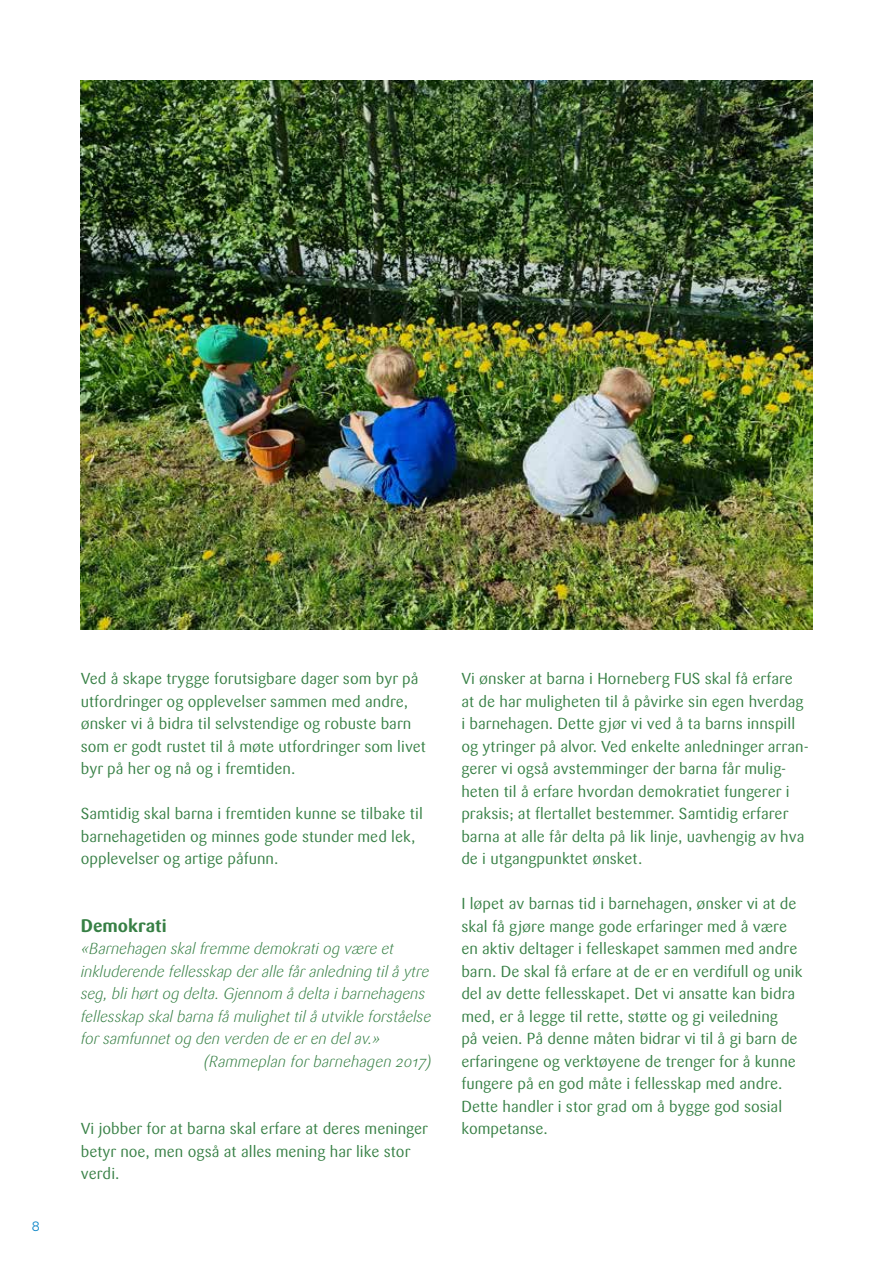
<style>
.page{position:relative;width:893px;height:1263px;background:#fff}
.page>*{position:absolute;margin:0;border:0;box-sizing:border-box;transform-origin:0 0}
.t1{font:700 18px "Sari OT";color:#378045}
.t2{font:15.75px/22.5px "Sari OT";color:#378045}
.t3{font:italic 300 15.75px "Sari OT";letter-spacing:-.01em;color:#378045}
.t4{font:13.5px "Raleway";color:#0783c6}
</style>
<div class="page">
<img style="left:81px;top:81px;width:731px;height:548px">
<p class="t4" style="left:32px;top:1218px;width:10px">8</p>
<p class="t2" style="left:81px;top:667px;width:347px">Ved å skape trygge forutsigbare dager som byr på utfordringer og opplevelser sammen med andre, ønsker vi å bidra til selvstendige og robuste barn som er godt rustet til å møte utfordringer som livet byr på her og nå og i fremtiden.</p>
<p class="t2" style="left:81px;top:802px;width:344px">Samtidig skal barna i fremtiden kunne se tilbake til barnehagetiden og minnes gode stunder med lek, opplevelser og artige påfunn.</p>
<p class="t1" style="left:81px;top:914px;width:88px">Demokrati</p>
<p class="t3" style="left:81px;top:938px;width:315px">«Barnehagen skal fremme demokrati og være et</p>
<p class="t3" style="left:81px;top:961px;width:350px">inkluderende fellesskap der alle får anledning til å ytre</p>
<p class="t3" style="left:81px;top:983px;width:346px">seg, bli hørt og delta. Gjennom å delta i barnehagens</p>
<p class="t3" style="left:81px;top:1006px;width:352px">fellesskap skal barna få mulighet til å utvikle forståelse</p>
<p class="t3" style="left:81px;top:1028px;width:302px">for samfunnet og den verden de er en del av.»</p>
<p class="t3" style="left:204px;top:1051px;width:229px">(Rammeplan for barnehagen 2017)</p>
<p class="t2" style="left:81px;top:1117px;width:349px">Vi jobber for at barna skal erfare at deres meninger betyr noe, men også at alles mening har like stor verdi.</p>
<p class="t2" style="left:461px;top:667px;width:349px">Vi ønsker at barna i Horneberg FUS skal få erfare at de har muligheten til å påvirke sin egen hverdag i barnehagen. Dette gjør vi ved å ta barns innspill og ytringer på alvor. Ved enkelte anledninger arran&shy;gerer vi også avstemminger der barna får mulig&shy;heten til å erfare hvordan demokratiet fungerer i praksis; at flertallet bestemmer. Samtidig erfarer barna at alle får delta på lik linje, uavhengig av hva de i utgangpunktet ønsket.</p>
<p class="t2" style="left:461px;top:892px;width:343px">I løpet av barnas tid i barnehagen, ønsker vi at de skal få gjøre mange gode erfaringer med å være en aktiv deltager i felleskapet sammen med andre barn. De skal få erfare at de er en verdifull og unik del av dette fellesskapet. Det vi ansatte kan bidra med, er å legge til rette, støtte og gi veiledning<br>på veien. På denne måten bidrar vi til å gi barn de erfaringene og verktøyene de trenger for å kunne fungere på en god måte i fellesskap med andre.<br>Dette handler i stor grad om å bygge god sosial kompetanse.</p>
</div>
